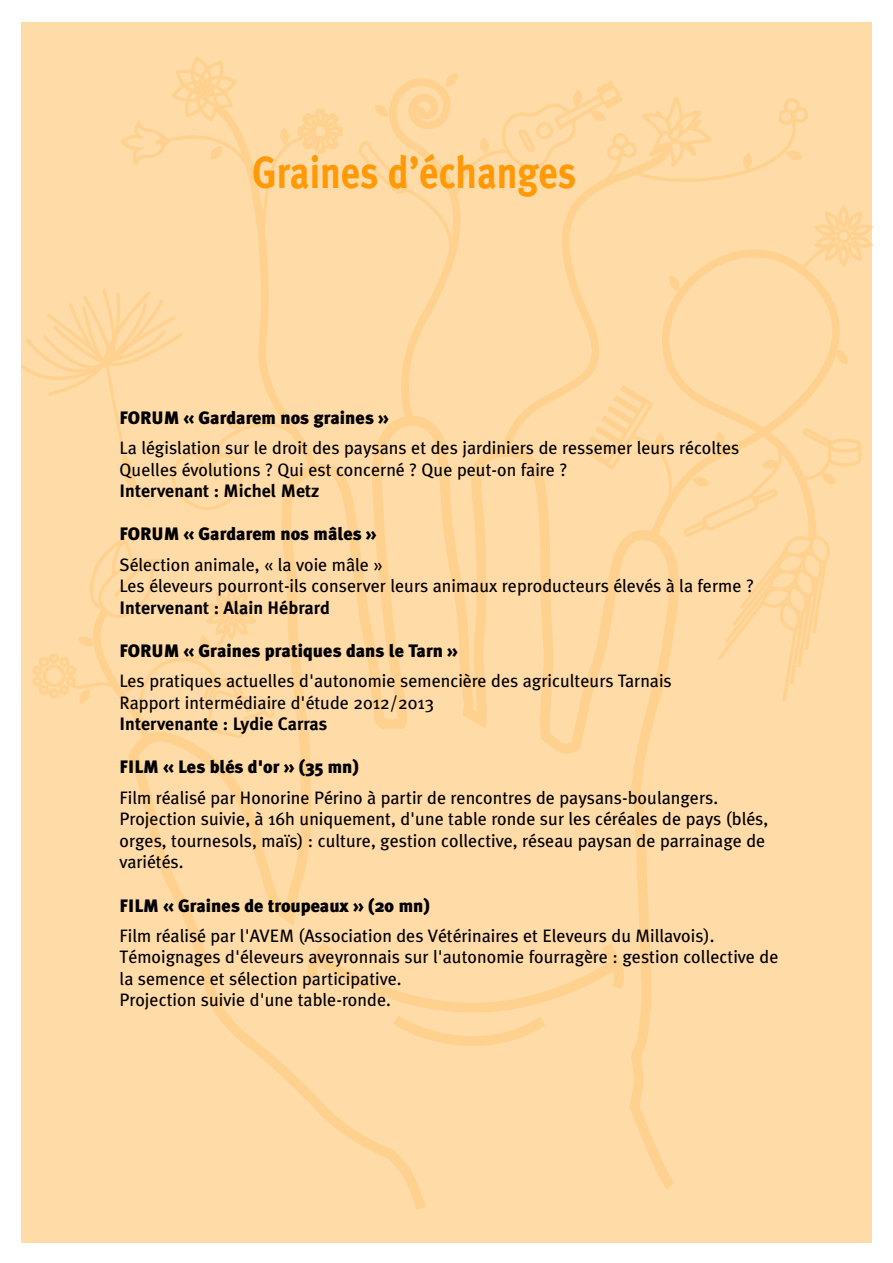
<style>
.page{position:relative;width:893px;height:1263px;background:#fff}
.page>*{position:absolute;margin:0;border:0;box-sizing:border-box;transform-origin:0 0}
.t1{font:700 45px "Meta Plus";color:#ff9906;scale:.85 1}
.t2{font:18px/21.6px "Meta Plus";color:#000}
.t3{font:900 18px "Meta Plus";color:#000}
.t4{font:700 18px "Meta Plus";color:#000}
</style>
<div class="page">
<div style="left:21px;top:23px;width:851px;height:1220px;background:#ffdba8"></div>
<img style="left:21px;top:57px;width:851px;height:1152px">
<h1 class="t1" style="left:252px;top:152px;width:382px">Graines d’échanges</h1>
<p class="t3" style="left:120px;top:410px;width:270px">FORUM « Gardarem nos graines »</p>
<p class="t2" style="left:120px;top:438px;width:621px">La législation sur le droit des paysans et des jardiniers de ressemer leurs récoltes<br>Quelles évolutions ? Qui est concerné ? Que peut-on faire ?</p>
<p class="t4" style="left:120px;top:483px;width:201px">Intervenant : Michel Metz</p>
<p class="t3" style="left:120px;top:526px;width:258px">FORUM « Gardarem nos mâles »</p>
<p class="t2" style="left:120px;top:554px;width:636px">Sélection animale, « la voie mâle »<br>Les éleveurs pourront-ils conserver leurs animaux reproducteurs élevés à la ferme ?</p>
<p class="t4" style="left:120px;top:599px;width:212px">Intervenant : Alain Hébrard</p>
<p class="t3" style="left:120px;top:643px;width:339px">FORUM « Graines pratiques dans le Tarn »</p>
<p class="t2" style="left:120px;top:671px;width:553px">Les pratiques actuelles d'autonomie semencière des agriculteurs Tarnais<br>Rapport intermédiaire d'étude 2012/2013</p>
<p class="t4" style="left:120px;top:716px;width:209px">Intervenante : Lydie Carras</p>
<p class="t3" style="left:120px;top:759px;width:241px">FILM « Les blés d'or » (35 mn)</p>
<p class="t2" style="left:120px;top:787px;width:650px">Film réalisé par Honorine Périno à partir de rencontres de paysans-boulangers.<br>Projection suivie, à 16h uniquement, d'une table ronde sur les céréales de pays (blés, orges, tournesols, maïs) : culture, gestion collective, réseau paysan de parrainage de variétés.</p>
<p class="t3" style="left:120px;top:897px;width:312px">FILM « Graines de troupeaux » (20 mn)</p>
<p class="t2" style="left:120px;top:925px;width:660px">Film réalisé par l'AVEM (Association des Vétérinaires et Eleveurs du Millavois).<br>Témoignages d'éleveurs aveyronnais sur l'autonomie fourragère : gestion collective de la semence et sélection participative.<br>Projection suivie d'une table-ronde.</p>
</div>
